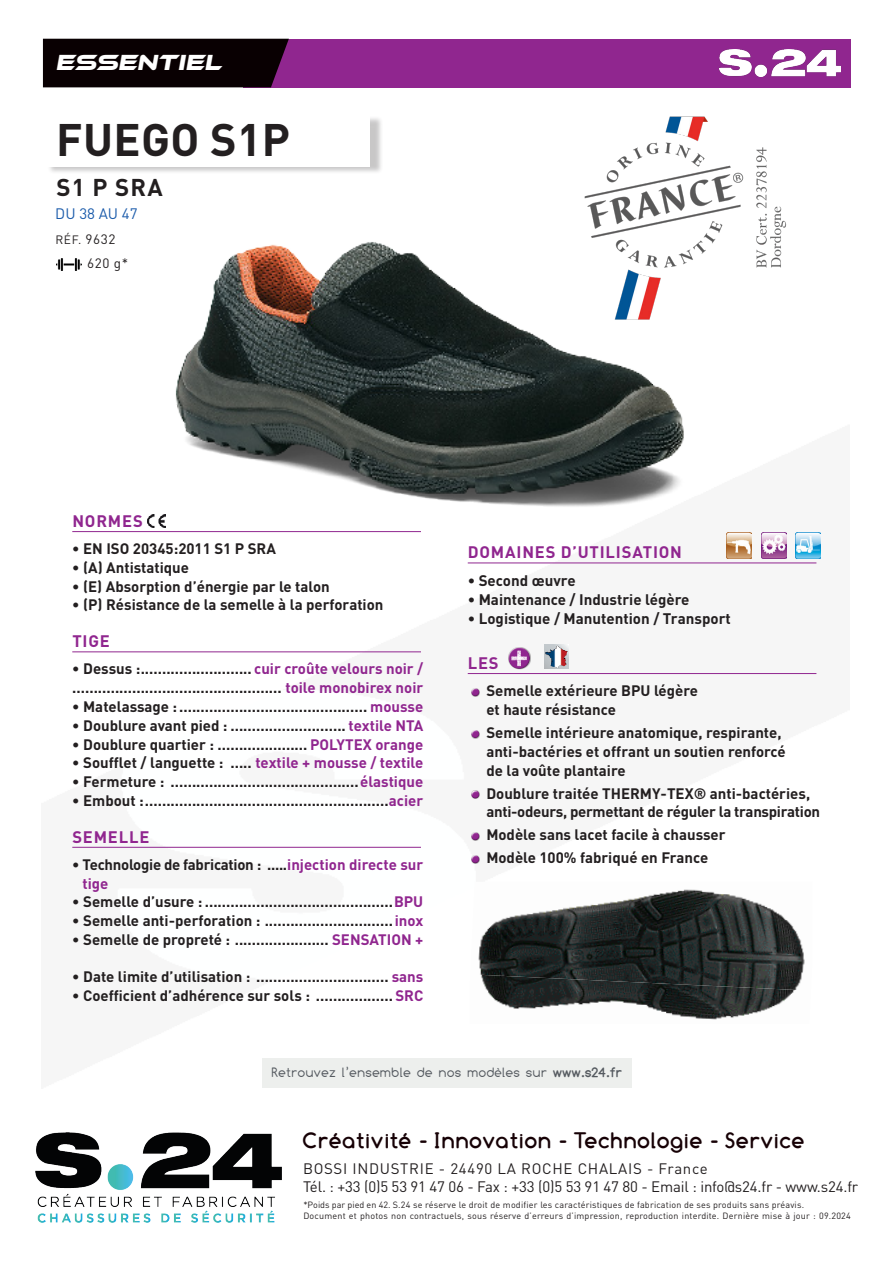
<style>
.page{position:relative;width:893px;height:1263px;background:#fff}
.page>*{position:absolute;margin:0;border:0;box-sizing:border-box;transform-origin:0 0}
.style_chaussure{font:700 45px "DIN Pro";letter-spacing:.01em;color:#231f20}
.t1{font:700 24px "DIN Pro";color:#231f20}
.t2{font:italic 22.5px "Ethnocentric Rg";color:#fff}
.t3{font:700 21.9px "Comfortaa";letter-spacing:.06em;color:#160005}
.t4{font:700 16.5px "DIN Pro";letter-spacing:.05em;color:#90268f}
.t5{font:700 15.15px "DIN Pro";color:#231f20}
.t6{font:700 15px/18.8px "DIN Pro";color:#231f20}
.t7{font:700 15px/18.8px "DIN Pro";letter-spacing:-.02em;color:#231f20}
.t8{font:15px/17.9px "DIN Pro";letter-spacing:.03em;color:#231f20}
.t9{font:15px "DIN Pro";color:#1c5cab}
.t10{font:13.5px "Comfortaa";letter-spacing:.02em;color:#555a60}
.t11{font:13.5px "DIN Pro";color:#231f20}
.t12{font:12px "DIN Pro";color:#231f20}
.t13{font:9px "DIN Pro";letter-spacing:.02em;color:#231f20}
.s1{font-size:13.5px}
.s2{color:#90268f}
.s3{font-weight:700}
</style>
<div class="page">
<img style="left:72px;top:514px;width:749px;height:574px">
<div style="left:47px;top:116px;width:336px;height:59px;background:#231f20;opacity:.25"></div>
<div style="left:43px;top:116px;width:327px;height:50px;background:#fff"></div>
<div style="left:243px;top:39px;width:608px;height:48px;background:#90268f"></div>
<div style="left:43px;top:39px;width:246px;height:48px;background:#090002"></div>
<img style="left:719px;top:49px;width:122px;height:28px">
<img style="left:57px;top:258px;width:25px;height:12px">
<hr style="left:72px;top:531px;width:349px;height:1px;background:#90268f">
<hr style="left:72px;top:651px;width:349px;height:1px;background:#90268f">
<hr style="left:72px;top:847px;width:349px;height:1px;background:#90268f">
<svg style="left:148px;top:515px;width:18px;height:12px"></svg>
<hr style="left:468px;top:563px;width:348px;height:1px;background:#90268f">
<hr style="left:468px;top:673px;width:348px;height:1px;background:#90268f">
<img style="left:726px;top:533px;width:26px;height:25px">
<img style="left:761px;top:533px;width:26px;height:25px">
<img style="left:795px;top:533px;width:26px;height:25px">
<svg style="left:507px;top:646px;width:25px;height:17px"></svg>
<div style="left:508px;top:648px;width:24px;height:22px;background:#231f20;opacity:.75"></div>
<svg style="left:511px;top:650px;width:16px;height:16px"></svg>
<svg style="left:544px;top:644px;width:25px;height:25px"></svg>
<svg style="left:550px;top:646px;width:8px;height:4px"></svg>
<div style="left:470px;top:687px;width:11px;height:8px;background:#f6f6f6"></div>
<div style="left:470px;top:688px;width:12px;height:10px;background:#231f20;opacity:.75"></div>
<div style="left:470px;top:729px;width:11px;height:8px;background:#f6f6f6"></div>
<div style="left:470px;top:730px;width:11px;height:10px;background:#231f20;opacity:.75"></div>
<svg style="left:470px;top:789px;width:11px;height:2px"></svg>
<div style="left:470px;top:791px;width:11px;height:9px;background:#231f20;opacity:.75"></div>
<div style="left:470px;top:831px;width:11px;height:8px;background:#f6f6f6"></div>
<div style="left:470px;top:832px;width:11px;height:10px;background:#231f20;opacity:.75"></div>
<div style="left:470px;top:854px;width:11px;height:8px;background:#f6f6f6"></div>
<div style="left:470px;top:855px;width:11px;height:10px;background:#231f20;opacity:.75"></div>
<img style="left:175px;top:242px;width:509px;height:265px">
<img style="left:470px;top:882px;width:342px;height:109px">
<img style="left:470px;top:974px;width:341px;height:50px">
<img style="left:578px;top:116px;width:209px;height:209px">
<img style="left:36px;top:1132px;width:246px;height:90px">
<p class="t2" style="left:55px;top:48px;width:168px">ESSENTIEL</p>
<p class="style_chaussure" style="left:56px;top:109px;width:235px">FUEGO S1P</p>
<p class="t1" style="left:57px;top:171px;width:108px">S1 P SRA</p>
<p class="t12" style="left:55px;top:231px;width:62px">RÉF. <span class="s1">9632</span></p>
<p class="t11" style="left:87px;top:254px;width:42px">620 g*</p>
<p class="t9" style="left:55px;top:204px;width:84px">DU 38 AU 47</p>
<p class="t4" style="left:72px;top:510px;width:72px">NORMES</p>
<p class="t6" style="left:72px;top:539px;width:205px">• EN ISO 20345:2011 S1 P SRA</p>
<p class="t6" style="left:72px;top:558px;width:118px">• (A) Antistatique</p>
<p class="t6" style="left:72px;top:576px;width:259px">• (E) Absorption d’énergie par le talon</p>
<p class="t6" style="left:72px;top:595px;width:313px">• (P) Résistance de la semelle à la perforation</p>
<p class="t4" style="left:72px;top:630px;width:39px">TIGE</p>
<p class="t6" style="left:72px;top:659px;width:353px">• Dessus :.......................... <span class="s2">cuir croûte velours noir /</span></p>
<p class="t6" style="left:72px;top:678px;width:353px">................................................. <span class="s2">toile monobirex noir</span></p>
<p class="t6" style="left:72px;top:697px;width:353px">• Matelassage :............................................ <span class="s2">mousse</span></p>
<p class="t6" style="left:72px;top:715px;width:352px">• Doublure avant pied : ........................... <span class="s2">textile NTA</span></p>
<p class="t6" style="left:72px;top:734px;width:353px">• Doublure quartier : ..................... <span class="s2">POLYTEX orange</span></p>
<p class="t6" style="left:72px;top:753px;width:353px">• Soufflet / languette : ..... <span class="s2">textile + mousse / textile</span></p>
<p class="t6" style="left:72px;top:772px;width:353px">• Fermeture : ............................................<span class="s2">élastique</span></p>
<p class="t6" style="left:72px;top:790px;width:353px">• Embout :.........................................................<span class="s2">acier</span></p>
<p class="t4" style="left:72px;top:825px;width:79px">SEMELLE</p>
<p class="t7" style="left:83px;top:854px;width:342px;text-indent:-10px">• Technologie de fabrication : .....<span class="s2">injection directe sur tige</span></p>
<p class="t6" style="left:72px;top:892px;width:353px">• Semelle d’usure :............................................<span class="s2">BPU</span></p>
<p class="t6" style="left:72px;top:911px;width:353px">• Semelle anti-perforation : ..............................<span class="s2">inox</span></p>
<p class="t6" style="left:72px;top:929px;width:353px">• Semelle de propreté : ...................... <span class="s2">SENSATION +</span></p>
<p class="t6" style="left:72px;top:967px;width:353px">• Date limite d’utilisation : ............................... <span class="s2">sans</span></p>
<p class="t6" style="left:72px;top:986px;width:353px">• Coefficient d’adhérence sur sols : .................. <span class="s2">SRC</span></p>
<p class="t4" style="left:468px;top:541px;width:216px">DOMAINES D’UTILISATION</p>
<p class="t5" style="left:468px;top:570px;width:109px">• Second œuvre</p>
<p class="t5" style="left:468px;top:589px;width:223px">• Maintenance / Industrie légère</p>
<p class="t5" style="left:468px;top:608px;width:265px">• Logistique / Manutention / Transport</p>
<p class="t4" style="left:468px;top:652px;width:32px">LES</p>
<p class="t6" style="left:486px;top:681px;width:213px">Semelle extérieure BPU légère et haute résistance</p>
<p class="t6" style="left:486px;top:723px;width:301px">Semelle intérieure anatomique, respirante, anti-bactéries et offrant un soutien renforcé de la voûte plantaire</p>
<p class="t7" style="left:486px;top:783px;width:335px">Doublure traitée THERMY-TEX® anti-bactéries, anti-odeurs, permettant de réguler la transpiration</p>
<p class="t6" style="left:486px;top:825px;width:241px">Modèle sans lacet facile à chausser</p>
<p class="t6" style="left:486px;top:848px;width:223px">Modèle 100% fabriqué en France</p>
<p class="t10" style="left:272px;top:1065px;width:352px">Retrouvez l’ensemble de nos modèles sur <span class="s3">www.s24.fr</span></p>
<p class="t3" style="left:303px;top:1128px;width:503px">Créativité - Innovation - Technologie - Service</p>
<p class="t8" style="left:303px;top:1159px;width:557px">BOSSI INDUSTRIE - 24490 LA ROCHE CHALAIS - France<br>Tél. : +33 (0)5 53 91 47 06 - Fax : +33 (0)5 53 91 47 80 - Email : info@s24.fr - www.s24.fr</p>
<p class="t13" style="left:303px;top:1198px;width:502px">*Poids par pied en 42. S.24 se réserve le droit de modifier les caractéristiques de fabrication de ses produits sans préavis.</p>
<p class="t13" style="left:303px;top:1209px;width:549px">Document et photos non contractuels, sous réserve d’erreurs d’impression, reproduction interdite. Dernière mise à jour : 09.2024</p>
</div>
